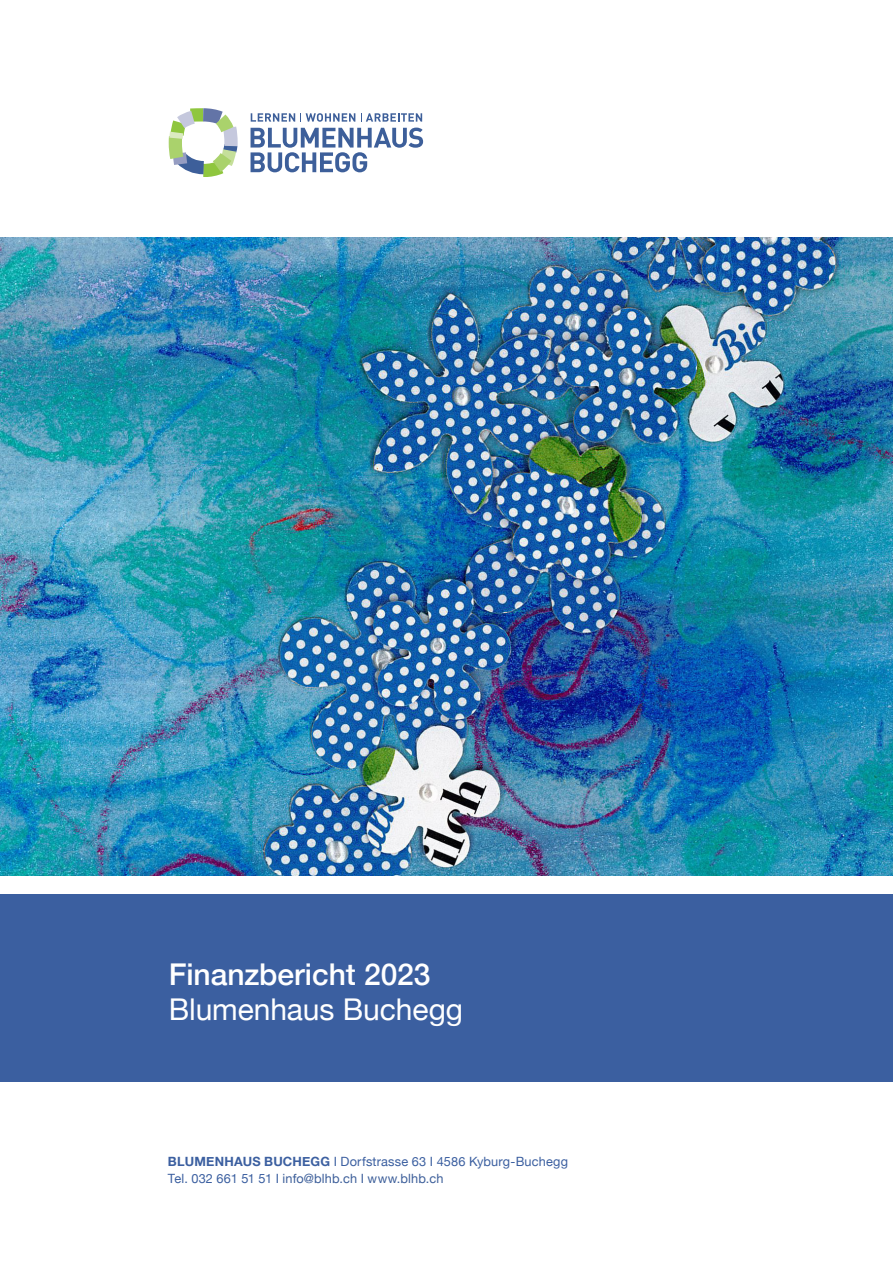
<style>
.page{position:relative;width:893px;height:1263px;background:#fff}
.page>*{position:absolute;margin:0;border:0;box-sizing:border-box;transform-origin:0 0}
.t1{font:500 30px "Helvetica Neue";color:#fff}
.t2{font:30px "Helvetica Neue";letter-spacing:-.005em;color:#fff}
.t3{font:12.75px/17.2px "Helvetica Neue";letter-spacing:.015em;color:#3b5fa0}
.s1{font-weight:700}
.s2{color:#3d5f9a}
</style>
<div class="page">
<svg style="left:251px;top:113px;width:104px;height:9px"></svg>
<svg style="left:361px;top:113px;width:61px;height:9px"></svg>
<svg style="left:251px;top:128px;width:172px;height:44px"></svg>
<svg style="left:168px;top:108px;width:70px;height:69px"></svg>
<div style="left:0;top:894px;width:893px;height:187px;background:#3b5fa0"></div>
<img style="left:0;top:238px;width:893px;height:637px">
<h1 class="t1" style="left:169px;top:950px;width:263px">Finanzbericht 2023</h1>
<h1 class="t2" style="left:169px;top:987px;width:296px">Blumenhaus Buchegg</h1>
<p class="t3" style="left:168px;top:1153px;width:402px"><span class="s1">BLUMENHAUS BUCHEGG</span> I Dorfstrasse 63 I 4586 Kyburg-Buchegg<br>Tel. 032 661 51 51 I <span class="s2">info@blhb.ch I www.blhb.ch</span></p>
</div>
